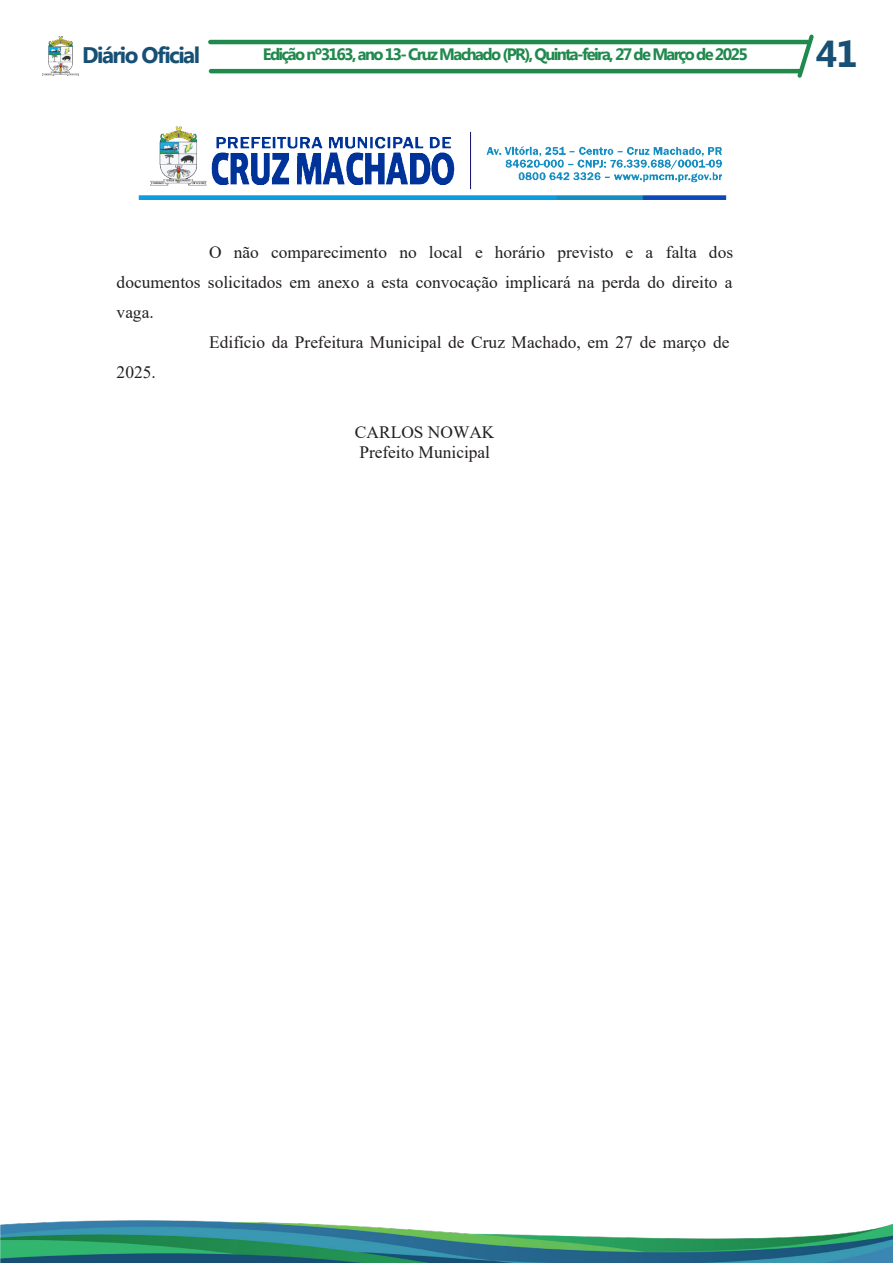
<style>
.page{position:relative;width:893px;height:1263px;background:#fff}
.page>*{position:absolute;margin:0;border:0;box-sizing:border-box;transform-origin:0 0}
.t1{font:700 37.5px "Myanmar Text";color:#175074}
.t2{font:700 22.5px "Myanmar Text";letter-spacing:-.07em;color:#175074}
.t3{font:17.4px/19.8px "Times New Roman";color:#231f20}
.t4{font:700 16.5px "Myanmar Text";letter-spacing:-.1em;color:#20894d}
</style>
<div class="page">
<hr style="left:208px;top:40px;width:602px;height:4px;background:#20894d;border-radius:2px">
<hr style="left:209px;top:69px;width:593px;height:4px;background:#20894d;border-radius:2px">
<img style="left:43px;top:37px;width:36px;height:38px">
<svg style="left:797px;top:34px;width:17px;height:44px"></svg>
<img style="left:0;top:1220px;width:893px;height:43px">
<img style="left:138px;top:126px;width:589px;height:73px">
<p class="t2" style="left:82px;top:42px;width:119px">Diário Oficial</p>
<p class="t4" style="left:263px;top:45px;width:487px">Edição nº3163, ano 13- Cruz Machado (PR), Quinta-feira, 27 de Março de 2025</p>
<p class="t1" style="left:816px;top:32px;width:44px">41</p>
<p class="t3" style="left:209px;top:242px;width:525px">O não comparecimento no local e horário previsto e a falta dos</p>
<p class="t3" style="left:117px;top:272px;width:617px">documentos solicitados em anexo a esta convocação implicará na perda do direito a</p>
<p class="t3" style="left:117px;top:302px;width:39px">vaga.</p>
<p class="t3" style="left:209px;top:332px;width:522px">Edifício da Prefeitura Municipal de Cruz Machado, em 27 de março de</p>
<p class="t3" style="left:117px;top:362px;width:41px">2025.</p>
<p class="t3" style="left:355px;top:422px;width:141px">CARLOS NOWAK<br>Prefeito Municipal</p>
</div>
